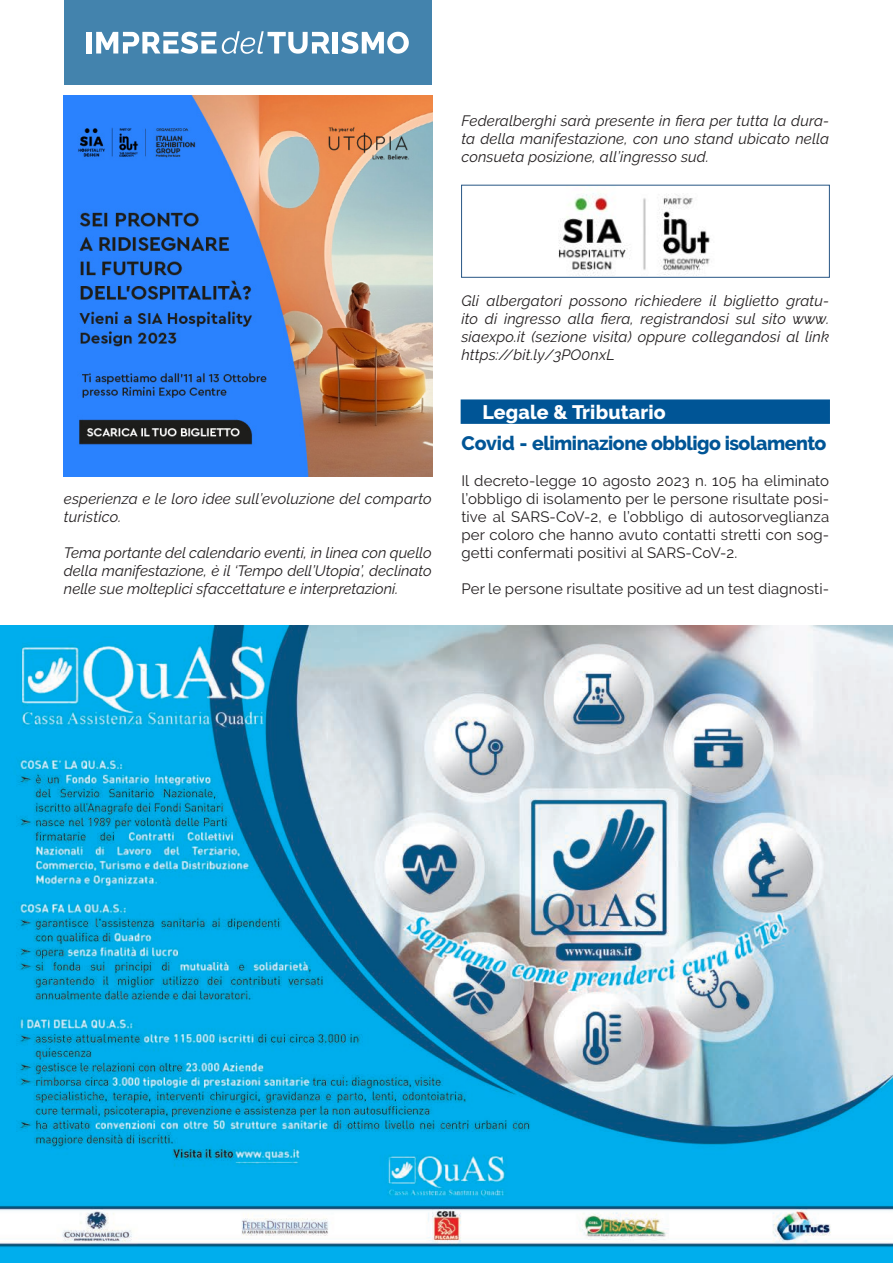
<style>
.page{position:relative;width:893px;height:1263px;background:#fff}
.page>*{position:absolute;margin:0;border:0;box-sizing:border-box;transform-origin:0 0}
.titolo_articolo{font:800 19.5px "Raleway";letter-spacing:-.025em;color:#005596}
.rubrica_tris{font:800 19.5px "Raleway";letter-spacing:.01em;color:#fff}
.editoriale{font:italic 15px/18px "Raleway";letter-spacing:.01em;color:#231f20;text-align:justify}
.testo_articoli{font:15px/18px "Raleway";letter-spacing:.01em;color:#231f20;text-align:justify}
</style>
<div class="page">
<div style="left:64px;top:0;width:368px;height:85px;background:#4383ad"></div>
<div style="left:87px;top:32px;width:5px;height:21px;background:#fff"></div>
<div style="left:333px;top:32px;width:5px;height:21px;background:#fff"></div>
<svg style="left:341px;top:32px;width:68px;height:22px"></svg>
<svg style="left:96px;top:31px;width:234px;height:23px"></svg>
<div style="left:461px;top:399px;width:369px;height:25px;background:#005596;border:2px solid #005596"></div>
<img style="left:0;top:625px;width:893px;height:638px">
<img style="left:64px;top:96px;width:368px;height:380px">
<img style="left:558px;top:193px;width:152px;height:82px">
<p class="editoriale" style="left:461px;top:112px;width:369px">Federalberghi sarà presente in fiera per tutta la dura&shy;ta della manifestazione, con uno stand ubicato nella consueta posizione, all’ingresso sud.</p>
<p class="editoriale" style="left:64px;top:490px;width:369px">esperienza e le loro idee sull’evoluzione del comparto turistico.</p>
<p class="editoriale" style="left:64px;top:544px;width:369px">Tema portante del calendario eventi, in linea con quello della manifestazione, è il ‘Tempo dell’Utopia’, declinato nelle sue molteplici sfaccettature e interpretazioni.</p>
<p class="editoriale" style="left:461px;top:292px;width:369px">Gli albergatori possono richiedere il biglietto gratu&shy;ito di ingresso alla fiera, registrandosi sul sito www. siaexpo.it (sezione visita) oppure collegandosi al link https://bit.ly/3PO0nxL</p>
<p class="rubrica_tris" style="left:483px;top:401px;width:185px">Legale &amp; Tributario</p>
<p class="titolo_articolo" style="left:461px;top:432px;width:366px">Covid - eliminazione obbligo isolamento</p>
<p class="testo_articoli" style="left:461px;top:472px;width:369px">Il decreto-legge 10 agosto 2023 n. 105 ha eliminato l’obbligo di isolamento per le persone risultate posi&shy;tive al SARS-CoV-2, e l’obbligo di autosorveglianza per coloro che hanno avuto contatti stretti con sog&shy;getti confermati positivi al SARS-CoV-2.</p>
<p class="testo_articoli" style="left:461px;top:580px;width:369px">Per le persone risultate positive ad un test diagnosti-</p>
</div>
